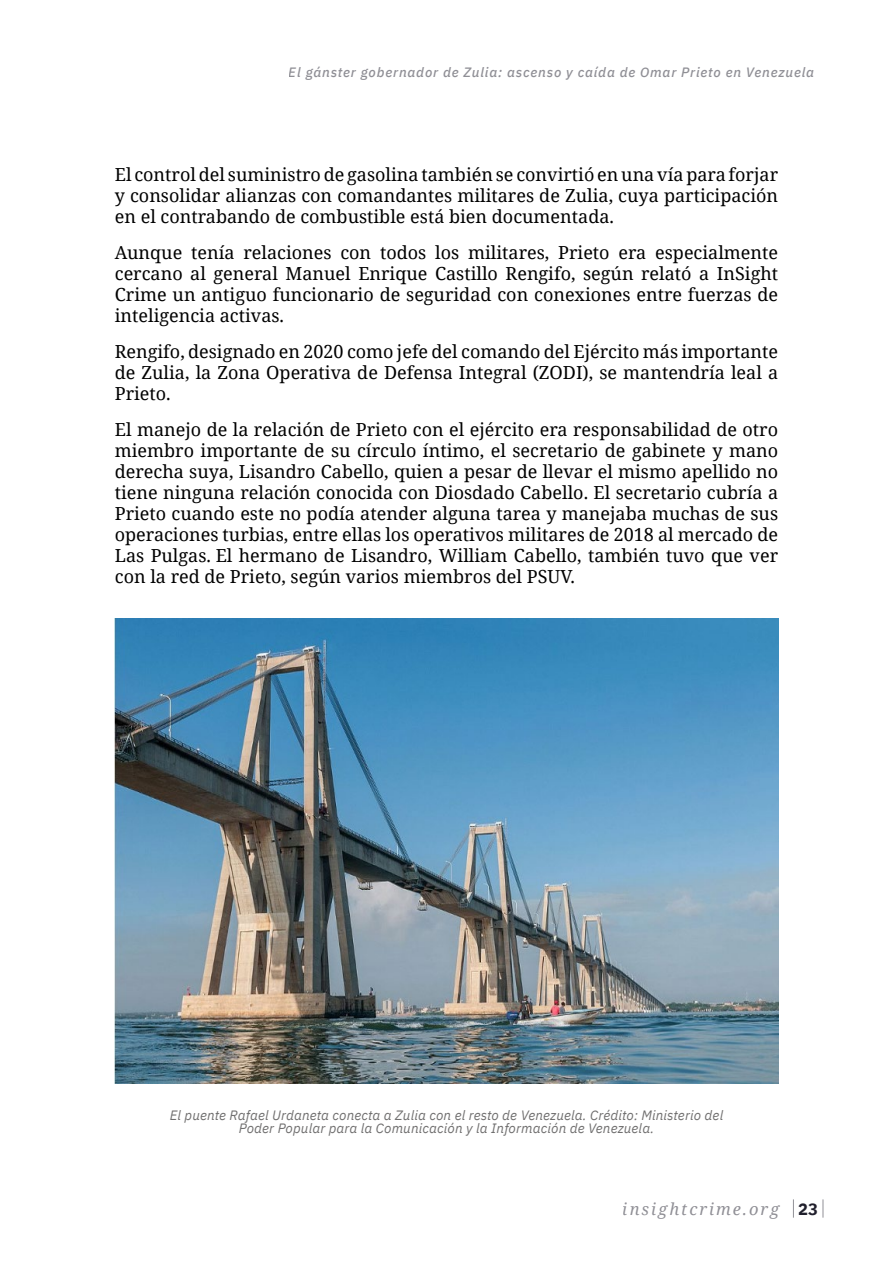
<style>
.page{position:relative;width:893px;height:1263px;background:#fff}
.page>*{position:absolute;margin:0;border:0;box-sizing:border-box;transform-origin:0 0}
.t1{font:18px/21px "Noto Serif";color:#000;text-align:justify}
.t2{font:italic 16.5px "Noto Serif";letter-spacing:.12em;color:#201f2c}
.t3{font:700 16.5px "IBM Plex Sans";color:#201f2c}
.t4{font:italic 13.5px/13.5px "IBM Plex Sans";letter-spacing:.01em;color:#706f6f;text-align:center}
.t5{font:italic 500 13.5px "IBM Plex Sans";letter-spacing:.06em;color:#201f2c}
</style>
<div class="page">
<svg style="left:793px;top:1199px;width:1px;height:18px"></svg>
<svg style="left:823px;top:1199px;width:1px;height:18px"></svg>
<img style="left:115px;top:619px;width:663px;height:464px">
<p class="t5" style="left:289px;top:62px;width:527px">El gánster gobernador de Zulia: ascenso y caída de Omar Prieto en Venezuela</p>
<p class="t1" style="left:115px;top:163px;width:665px">El control del suministro de gasolina también se convirtió en una vía para forjar y consolidar alianzas con comandantes militares de Zulia, cuya participación en el contrabando de combustible está bien documentada.</p>
<p class="t1" style="left:115px;top:241px;width:665px">Aunque tenía relaciones con todos los militares, Prieto era especialmente cercano al general Manuel Enrique Castillo Rengifo, según relató a InSight Crime un antiguo funcionario de seguridad con conexiones entre fuerzas de inteligencia activas.</p>
<p class="t1" style="left:115px;top:340px;width:665px">Rengifo, designado en 2020 como jefe del comando del Ejército más importante de Zulia, la Zona Operativa de Defensa Integral (ZODI), se mantendría leal a Prieto.</p>
<p class="t1" style="left:115px;top:418px;width:665px">El manejo de la relación de Prieto con el ejército era responsabilidad de otro miembro importante de su círculo íntimo, el secretario de gabinete y mano derecha suya, Lisandro Cabello, quien a pesar de llevar el mismo apellido no tiene ninguna relación conocida con Diosdado Cabello. El secretario cubría a Prieto cuando este no podía atender alguna tarea y manejaba muchas de sus operaciones turbias, entre ellas los operativos militares de 2018 al mercado de Las Pulgas. El hermano de Lisandro, William Cabello, también tuvo que ver con la red de Prieto, según varios miembros del PSUV.</p>
<p class="t4" style="left:170px;top:1107px;width:555px">El puente Rafael Urdaneta conecta a Zulia con el resto de Venezuela. Crédito: Ministerio del<br>Poder Popular para la Comunicación y la Información de Venezuela.</p>
<p class="t2" style="left:623px;top:1197px;width:158px">insightcrime.org</p>
<p class="t3" style="left:798px;top:1196px;width:21px">23</p>
</div>
